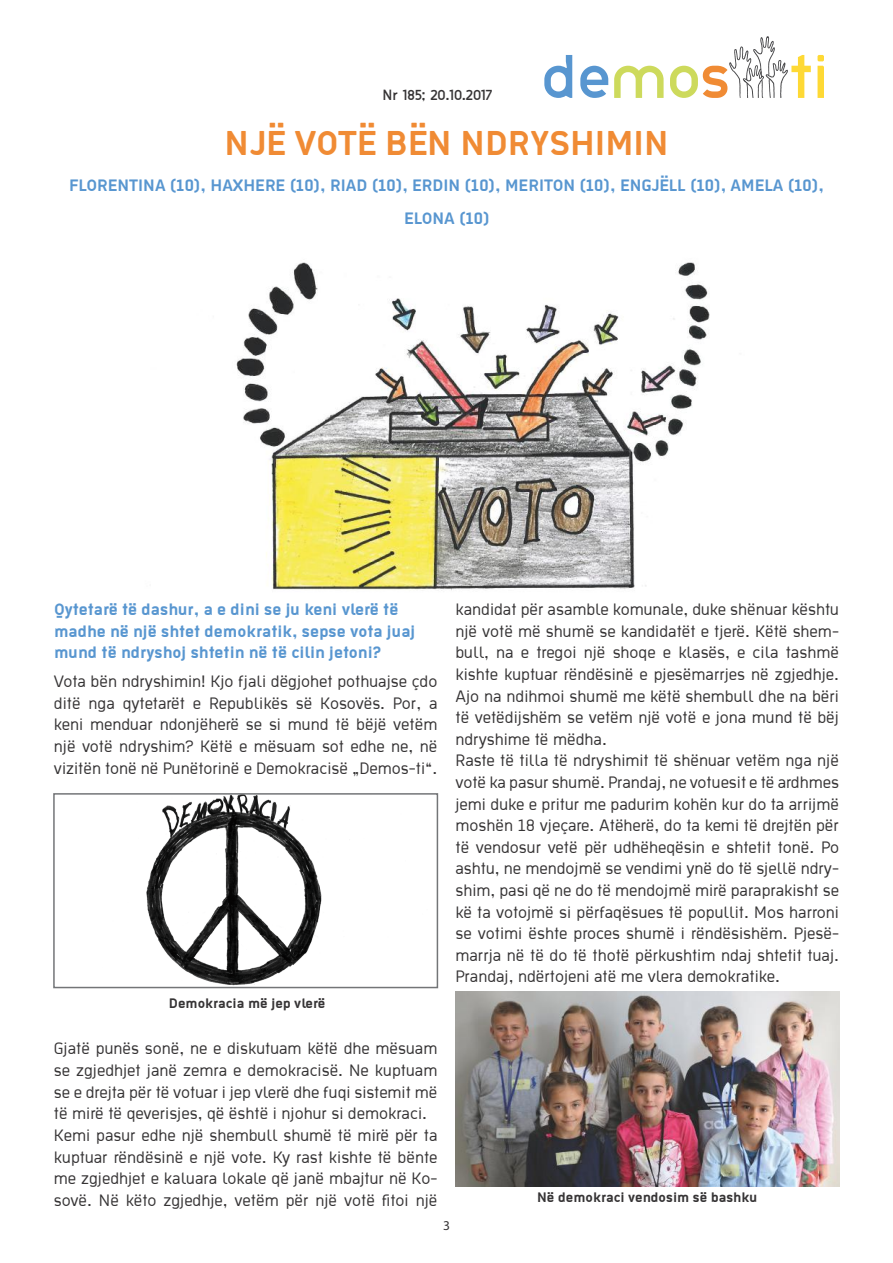
<style>
.page{position:relative;width:893px;height:1263px;background:#fff}
.page>*{position:absolute;margin:0;border:0;box-sizing:border-box;transform-origin:0 0}
.t1{font:700 37.5px "Ekstropia";color:#f08b34}
.t2{font:18px/21.6px "Ekstropia";color:#363435}
.t3{font:700 18px/21.6px "Ekstropia";color:#5896d0}
.t4{font:700 15px "Ekstropia";color:#363435}
.t5{font:13.5px "Thelbi Kujtesa";color:#363435}
.t6{font:13.5px "Myriad Pro";color:#363435}
</style>
<div class="page">
<svg style="left:544px;top:55px;width:28px;height:43px"></svg>
<svg style="left:580px;top:66px;width:28px;height:32px"></svg>
<svg style="left:614px;top:66px;width:50px;height:32px"></svg>
<svg style="left:817px;top:55px;width:7px;height:43px"></svg>
<svg style="left:670px;top:36px;width:141px;height:62px"></svg>
<img style="left:236px;top:262px;width:474px;height:329px">
<img style="left:456px;top:991px;width:383px;height:195px">
<img style="left:146px;top:796px;width:176px;height:189px">
<div style="left:53px;top:793px;width:385px;height:195px;border:2px solid #737577"></div>
<p class="t5" style="left:382px;top:85px;width:112px">Nr 185; 20.10.2017</p>
<h1 class="t1" style="left:224px;top:120px;width:445px">NJË VOTË BËN NDRYSHIMIN</h1>
<p class="t3" style="left:69px;top:173px;width:756px">FLORENTINA (10), HAXHERE (10), RIAD (10), ERDIN (10), MERITON (10), ENGJËLL (10), AMELA (10),</p>
<p class="t3" style="left:404px;top:207px;width:87px">ELONA (10)</p>
<p class="t3" style="left:54px;top:598px;width:363px">Qytetarë të dashur, a e dini se ju keni vlerë të madhe në një shtet demokratik, sepse vota juaj mund të ndryshoj shtetin në të cilin jetoni?</p>
<p class="t2" style="left:54px;top:670px;width:385px;text-align:justify">Vota bën ndryshimin! Kjo fjali dëgjohet pothuajse çdo ditë nga qytetarët e Republikës së Kosovës. Por, a keni menduar ndonjëherë se si mund të bëjë vetëm një votë ndryshim? Këtë e mësuam sot edhe ne, në vizitën tonë në Punëtorinë e Demokracisë „Demos-ti“.</p>
<p class="t4" style="left:169px;top:994px;width:158px">Demokracia më jep vlerë</p>
<p class="t2" style="left:54px;top:1037px;width:385px">Gjatë punës sonë, ne e diskutuam këtë dhe mësuam se zgjedhjet janë zemra e demokracisë. Ne kuptuam se e drejta për të votuar i jep vlerë dhe fuqi sistemit më të mirë të qeverisjes, që është i njohur si demokraci.<br>Kemi pasur edhe një shembull shumë të mirë për ta kuptuar rëndësinë e një vote. Ky rast kishte të bënte me zgjedhjet e kaluara lokale që janë mbajtur në Ko&shy;sovë. Në këto zgjedhje, vetëm për një votë fitoi një</p>
<p class="t2" style="left:455px;top:598px;width:385px">kandidat për asamble komunale, duke shënuar kështu një votë më shumë se kandidatët e tjerë. Këtë shem&shy;bull, na e tregoi një shoqe e klasës, e cila tashmë kishte kuptuar rëndësinë e pjesëmarrjes në zgjedhje.<br>Ajo na ndihmoi shumë me këtë shembull dhe na bëri të vetëdijshëm se vetëm një votë e jona mund të bëj ndryshime të mëdha.<br>Raste të tilla të ndryshimit të shënuar vetëm nga një votë ka pasur shumë. Prandaj, ne votuesit e të ardhmes jemi duke e pritur me padurim kohën kur do ta arrijmë moshën 18 vjeçare. Atëherë, do ta kemi të drejtën për të vendosur vetë për udhëheqësin e shtetit tonë. Po ashtu, ne mendojmë se vendimi ynë do të sjellë ndry&shy;shim, pasi që ne do të mendojmë mirë paraprakisht se kë ta votojmë si përfaqësues të popullit. Mos harroni se votimi ështe proces shumë i rëndësishëm. Pjesë&shy;marrja në të do të thotë përkushtim ndaj shtetit tuaj.<br>Prandaj, ndërtojeni atë me vlera demokratike.</p>
<p class="t4" style="left:537px;top:1188px;width:222px">Në demokraci vendosim së bashku</p>
<p class="t6" style="left:443px;top:1217px;width:8px">3</p>
</div>
